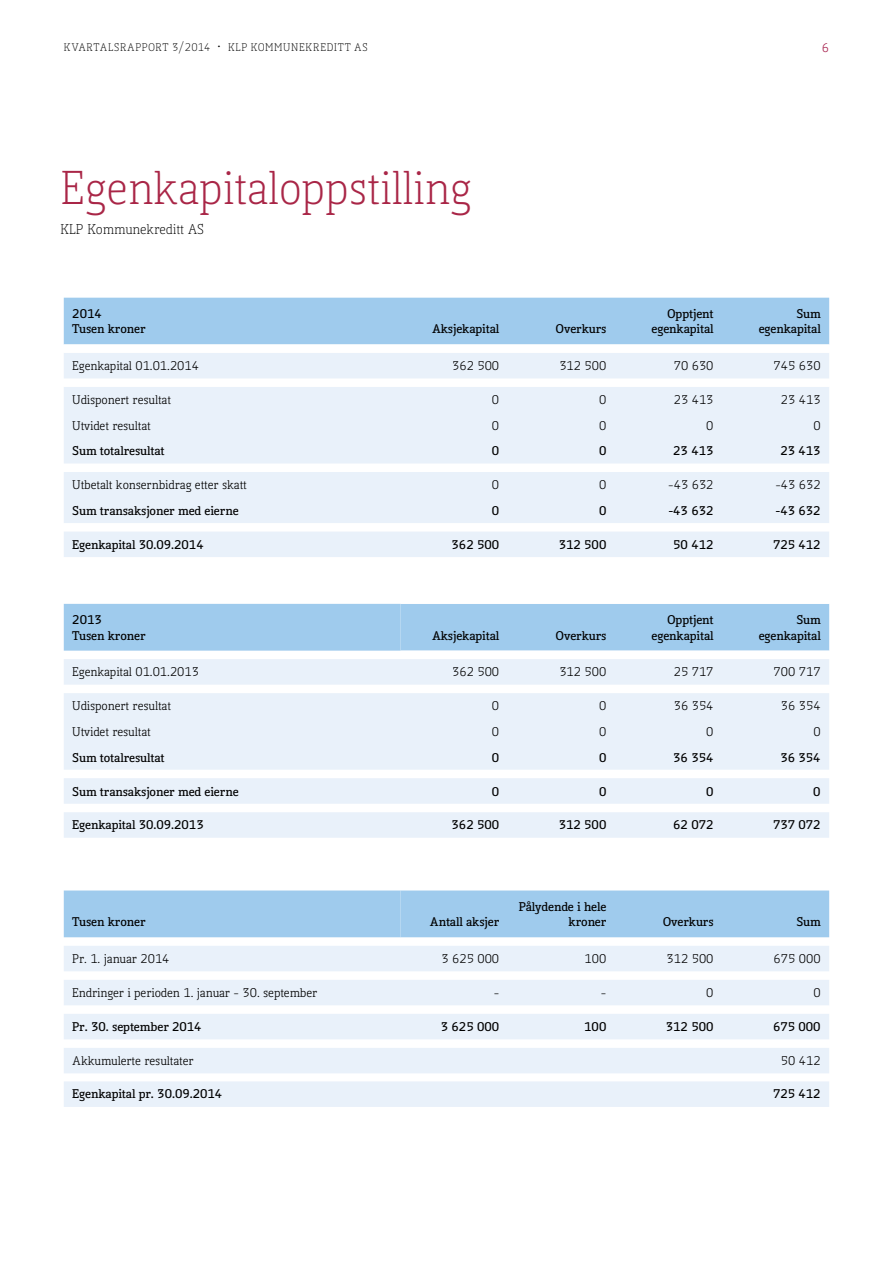
<style>
.page{position:relative;width:893px;height:1263px;background:#fff}
.page>*{position:absolute;margin:0;border:0;box-sizing:border-box;transform-origin:0 0}
.t1{font:300 45px "Kofi Pure Serif";color:#a92647}
.t2{font:300 13.5px "Kofi Pure Serif";color:#000}
.t3{font:700 12px/15.8px "Kofi Pure Serif";color:#000;text-align:right}
.t4{font:12px "Kofi Pure Serif";color:#000}
.t5{font:12px "Kofi Pure Serif";color:#a7214d}
.t6{font:300 10.5px "Kofi Pure Serif";letter-spacing:.065em;color:#000}
</style>
<div class="page">
<div style="left:64px;top:298px;width:765px;height:46px;background:#9fcbed"></div>
<svg style="left:64px;top:344px;width:765px;height:307px"></svg>
<svg style="left:64px;top:353px;width:765px;height:204px;fill:#e9f1fa"></svg>
<div style="left:64px;top:604px;width:337px;height:47px;background:#9fcbed"></div>
<svg style="left:64px;top:659px;width:765px;height:179px;fill:#e9f1fa"></svg>
<svg style="left:64px;top:937px;width:765px;height:1px"></svg>
<div style="left:64px;top:890px;width:765px;height:47px;background:#9fcbed"></div>
<svg style="left:64px;top:946px;width:765px;height:161px;fill:#e9f1fa"></svg>
<p class="t6" style="left:64px;top:40px;width:306px">KVARTALSRAPPORT 3/2014 • KLP KOMMUNEKREDITT AS</p>
<p class="t5" style="left:822px;top:40px;width:9px">6</p>
<h1 class="t1" style="left:61px;top:161px;width:412px">Egenkapitaloppstilling</h1>
<p class="t2" style="left:61px;top:221px;width:145px">KLP Kommunekreditt AS</p>
<p class="t3" style="left:72px;top:306px;width:75px;text-align:left">2014<br>Tusen kroner</p>
<p class="t3" style="left:432px;top:321px;width:69px">Aksjekapital</p>
<p class="t3" style="left:556px;top:321px;width:52px">Overkurs</p>
<p class="t3" style="left:652px;top:306px;width:63px">Opptjent egenkapital</p>
<p class="t3" style="left:759px;top:306px;width:63px">Sum egenkapital</p>
<p class="t4" style="left:72px;top:358px;width:128px">Egenkapital 01.01.2014</p>
<p class="t4" style="left:452px;top:358px;width:49px">362 500</p>
<p class="t4" style="left:559px;top:358px;width:49px">312 500</p>
<p class="t4" style="left:674px;top:358px;width:41px">70 630</p>
<p class="t4" style="left:774px;top:358px;width:49px">745 630</p>
<p class="t4" style="left:72px;top:392px;width:100px">Udisponert resultat</p>
<p class="t4" style="left:492px;top:392px;width:9px">0</p>
<p class="t4" style="left:599px;top:392px;width:9px">0</p>
<p class="t4" style="left:674px;top:392px;width:41px">23 413</p>
<p class="t4" style="left:781px;top:392px;width:41px">23 413</p>
<p class="t4" style="left:72px;top:418px;width:80px">Utvidet resultat</p>
<p class="t4" style="left:492px;top:418px;width:9px">0</p>
<p class="t4" style="left:599px;top:418px;width:9px">0</p>
<p class="t4" style="left:706px;top:418px;width:9px">0</p>
<p class="t4" style="left:813px;top:418px;width:9px">0</p>
<p class="t3" style="left:72px;top:443px;width:94px">Sum totalresultat</p>
<p class="t3" style="left:492px;top:443px;width:9px">0</p>
<p class="t3" style="left:599px;top:443px;width:9px">0</p>
<p class="t3" style="left:673px;top:443px;width:42px">23 413</p>
<p class="t3" style="left:780px;top:443px;width:42px">23 413</p>
<p class="t4" style="left:72px;top:477px;width:176px">Utbetalt konsernbidrag etter skatt</p>
<p class="t4" style="left:492px;top:477px;width:9px">0</p>
<p class="t4" style="left:599px;top:477px;width:9px">0</p>
<p class="t4" style="left:668px;top:477px;width:47px">-43 632</p>
<p class="t4" style="left:775px;top:477px;width:47px">-43 632</p>
<p class="t3" style="left:72px;top:503px;width:168px">Sum transaksjoner med eierne</p>
<p class="t3" style="left:492px;top:503px;width:9px">0</p>
<p class="t3" style="left:599px;top:503px;width:9px">0</p>
<p class="t3" style="left:668px;top:503px;width:47px">-43 632</p>
<p class="t3" style="left:776px;top:503px;width:47px">-43 632</p>
<p class="t3" style="left:72px;top:537px;width:133px">Egenkapital 30.09.2014</p>
<p class="t3" style="left:452px;top:537px;width:49px">362 500</p>
<p class="t3" style="left:559px;top:537px;width:49px">312 500</p>
<p class="t3" style="left:673px;top:537px;width:42px">50 412</p>
<p class="t3" style="left:773px;top:537px;width:49px">725 412</p>
<p class="t3" style="left:72px;top:612px;width:75px;text-align:left">2013<br>Tusen kroner</p>
<p class="t3" style="left:432px;top:627px;width:69px">Aksjekapital</p>
<p class="t3" style="left:556px;top:627px;width:52px">Overkurs</p>
<p class="t3" style="left:652px;top:612px;width:63px">Opptjent egenkapital</p>
<p class="t3" style="left:759px;top:612px;width:63px">Sum egenkapital</p>
<p class="t4" style="left:72px;top:664px;width:128px">Egenkapital 01.01.2013</p>
<p class="t4" style="left:452px;top:664px;width:49px">362 500</p>
<p class="t4" style="left:559px;top:664px;width:49px">312 500</p>
<p class="t4" style="left:674px;top:664px;width:41px">25 717</p>
<p class="t4" style="left:774px;top:664px;width:49px">700 717</p>
<p class="t4" style="left:72px;top:698px;width:100px">Udisponert resultat</p>
<p class="t4" style="left:492px;top:698px;width:9px">0</p>
<p class="t4" style="left:599px;top:698px;width:9px">0</p>
<p class="t4" style="left:674px;top:698px;width:41px">36 354</p>
<p class="t4" style="left:781px;top:698px;width:41px">36 354</p>
<p class="t4" style="left:72px;top:724px;width:80px">Utvidet resultat</p>
<p class="t4" style="left:492px;top:724px;width:9px">0</p>
<p class="t4" style="left:599px;top:724px;width:9px">0</p>
<p class="t4" style="left:706px;top:724px;width:9px">0</p>
<p class="t4" style="left:813px;top:724px;width:9px">0</p>
<p class="t3" style="left:72px;top:749px;width:94px">Sum totalresultat</p>
<p class="t3" style="left:492px;top:749px;width:9px">0</p>
<p class="t3" style="left:599px;top:749px;width:9px">0</p>
<p class="t3" style="left:673px;top:749px;width:42px">36 354</p>
<p class="t3" style="left:780px;top:749px;width:42px">36 354</p>
<p class="t3" style="left:72px;top:783px;width:168px">Sum transaksjoner med eierne</p>
<p class="t3" style="left:492px;top:783px;width:9px">0</p>
<p class="t3" style="left:599px;top:783px;width:9px">0</p>
<p class="t3" style="left:706px;top:783px;width:9px">0</p>
<p class="t3" style="left:813px;top:783px;width:9px">0</p>
<p class="t3" style="left:72px;top:817px;width:133px">Egenkapital 30.09.2013</p>
<p class="t3" style="left:452px;top:817px;width:49px">362 500</p>
<p class="t3" style="left:559px;top:817px;width:49px">312 500</p>
<p class="t3" style="left:673px;top:817px;width:42px">62 072</p>
<p class="t3" style="left:773px;top:817px;width:49px">737 072</p>
<p class="t3" style="left:72px;top:914px;width:75px">Tusen kroner</p>
<p class="t3" style="left:430px;top:914px;width:71px">Antall aksjer</p>
<p class="t3" style="left:519px;top:898px;width:89px">Pålydende i hele kroner</p>
<p class="t3" style="left:663px;top:914px;width:52px">Overkurs</p>
<p class="t3" style="left:796px;top:914px;width:26px">Sum</p>
<p class="t4" style="left:72px;top:951px;width:99px">Pr. 1. januar 2014</p>
<p class="t4" style="left:441px;top:951px;width:59px">3 625 000</p>
<p class="t4" style="left:585px;top:951px;width:23px">100</p>
<p class="t4" style="left:666px;top:951px;width:49px">312 500</p>
<p class="t4" style="left:774px;top:951px;width:49px">675 000</p>
<p class="t4" style="left:72px;top:985px;width:247px">Endringer i perioden 1. januar - 30. september</p>
<p class="t4" style="left:494px;top:985px;width:7px">-</p>
<p class="t4" style="left:601px;top:985px;width:7px">-</p>
<p class="t4" style="left:706px;top:985px;width:9px">0</p>
<p class="t4" style="left:813px;top:985px;width:9px">0</p>
<p class="t3" style="left:72px;top:1019px;width:131px">Pr. 30. september 2014</p>
<p class="t3" style="left:441px;top:1019px;width:60px">3 625 000</p>
<p class="t3" style="left:584px;top:1019px;width:24px">100</p>
<p class="t3" style="left:666px;top:1019px;width:49px">312 500</p>
<p class="t3" style="left:773px;top:1019px;width:49px">675 000</p>
<p class="t4" style="left:72px;top:1053px;width:123px">Akkumulerte resultater</p>
<p class="t4" style="left:781px;top:1053px;width:41px">50 412</p>
<p class="t3" style="left:72px;top:1086px;width:152px">Egenkapital pr. 30.09.2014</p>
<p class="t3" style="left:773px;top:1086px;width:49px">725 412</p>
</div>
